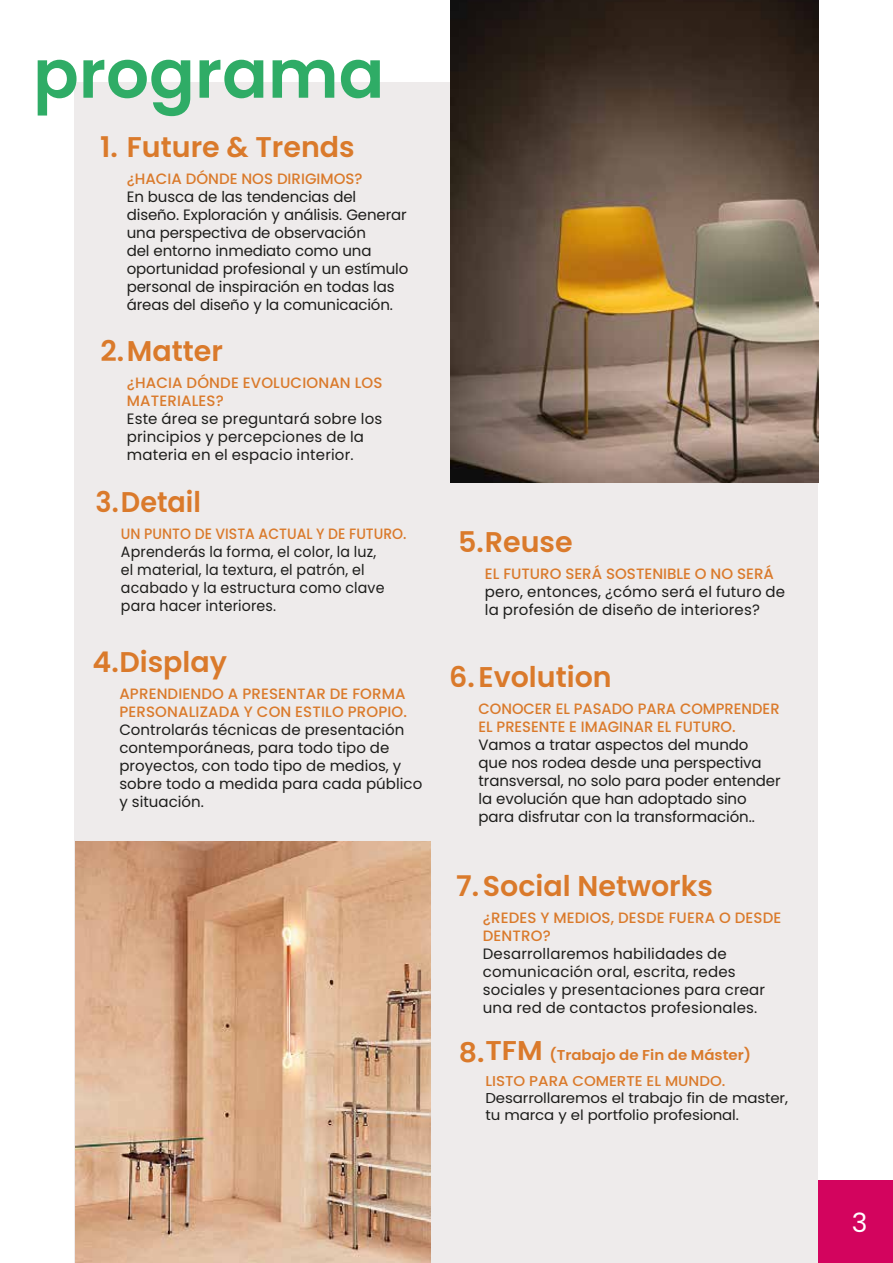
<style>
.page{position:relative;width:893px;height:1263px;background:#fff}
.page>*{position:absolute;margin:0;border:0;box-sizing:border-box;transform-origin:0 0}
.t1{font:600 67.5px "Poppins";color:#2fac66}
.t2{font:600 28.5px "Poppins";color:#da7a2b}
.t3{font:600 28.5px "Poppins";color:#da7a2b;scale:.95 1}
.t4{font:600 27.15px "Poppins";color:#da7a2b;scale:1.05 1}
.t5{font:26.55px "Poppins";color:#fff}
.t6{font:15px/18px "Poppins";letter-spacing:.005em;color:#1d1d1b}
.t7{font:500 15px/18px "Poppins";color:#da7a2b}
.t8{font:15px/18px "Poppins";letter-spacing:.005em;color:#1d1d1b;scale:.95 1}
.t9{font:500 15px "Poppins";color:#da7a2b;scale:.93 1}
.t10{font:14.25px/17.1px "Poppins";letter-spacing:-.01em;color:#1d1d1b;scale:1.05 1}
.t11{font:500 14.25px/25.7px "Poppins";color:#da7a2b;scale:1.05 1}
.s1{font-weight:600;font-size:27.15px}
.s2{font-weight:600}
</style>
<div class="page">
<div style="left:75px;top:83px;width:743px;height:1180px;background:#eeebeb"></div>
<div style="left:818px;top:1180px;width:75px;height:83px;background:#d3045e"></div>
<img style="left:76px;top:842px;width:354px;height:421px">
<img style="left:450px;top:0;width:368px;height:483px">
<h1 class="t1" style="left:33px;top:35px;width:353px">programa</h1>
<h2 class="t2" style="left:100px;top:130px;width:256px">1. Future &amp; Trends</h2>
<p class="t7" style="left:127px;top:170px;width:237px">¿HACIA DÓNDE NOS DIRIGIMOS?</p>
<p class="t6" style="left:127px;top:188px;width:283px">En busca de las tendencias del diseño. Exploración y análisis. Generar una perspectiva de observación<br>del entorno inmediato como una oportunidad profesional y un estímulo personal de inspiración en todas las áreas del diseño y la comunicación.</p>
<h2 class="t2" style="left:101px;top:334px;width:124px">2.Matter</h2>
<p class="t7" style="left:127px;top:374px;width:257px">¿HACIA DÓNDE EVOLUCIONAN LOS<br>MATERIALES?</p>
<p class="t6" style="left:127px;top:410px;width:257px">Este área se preguntará sobre los principios y percepciones de la materia en el espacio interior.</p>
<h2 class="t3" style="left:96px;top:485px;width:112px">3.Detail</h2>
<p class="t9" style="left:121px;top:525px;width:309px">UN PUNTO DE VISTA ACTUAL Y DE FUTURO.</p>
<p class="t8" style="left:121px;top:542px;width:279px">Aprenderás la forma, el color, la luz, el material, la textura, el patrón, el acabado y la estructura como clave para hacer interiores.</p>
<h2 class="t2" style="left:93px;top:645px;width:136px">4.Display</h2>
<p class="t7" style="left:119px;top:685px;width:289px">APRENDIENDO A PRESENTAR DE FORMA<br>PERSONALIZADA Y CON ESTILO PROPIO.</p>
<p class="t6" style="left:119px;top:721px;width:304px">Controlarás técnicas de presentación contemporáneas, para todo tipo de proyectos, con todo tipo de medios, y sobre todo a medida para cada público y situación.</p>
<h2 class="t2" style="left:458px;top:525px;width:116px">5.Reuse</h2>
<p class="t7" style="left:485px;top:565px;width:291px">EL FUTURO SERÁ SOSTENIBLE O NO SERÁ</p>
<p class="t6" style="left:485px;top:583px;width:302px">pero, entonces, ¿cómo será el futuro de la profesión de diseño de interiores?</p>
<h2 class="t2" style="left:449px;top:660px;width:164px">6.Evolution</h2>
<p class="t7" style="left:478px;top:700px;width:303px">CONOCER EL PASADO PARA COMPRENDER<br>EL PRESENTE E IMAGINAR EL FUTURO.</p>
<p class="t6" style="left:478px;top:736px;width:304px">Vamos a tratar aspectos del mundo que nos rodea desde una perspectiva transversal, no solo para poder entender la evolución que han adoptado sino para disfrutar con la transformación..</p>
<h2 class="t2" style="left:456px;top:869px;width:258px">7.Social Networks</h2>
<p class="t7" style="left:483px;top:909px;width:300px">¿REDES Y MEDIOS, DESDE FUERA O DESDE<br>DENTRO?</p>
<p class="t6" style="left:483px;top:945px;width:284px">Desarrollaremos habilidades de comunicación oral, escrita, redes sociales y presentaciones para crear una red de contactos profesionales.</p>
<p class="t11" style="left:485px;top:1042px;width:254px"><span class="s1">TFM</span> <span class="s2">(Trabajo de Fin de Máster)<br></span>LISTO PARA COMERTE EL MUNDO.</p>
<p class="t10" style="left:485px;top:1089px;width:290px">Desarrollaremos el trabajo fin de master, tu marca y el portfolio profesional.</p>
<h3 class="t4" style="left:459px;top:1036px;width:26px">8.</h3>
<h3 class="t5" style="left:852px;top:1207px;width:17px">3</h3>
</div>
